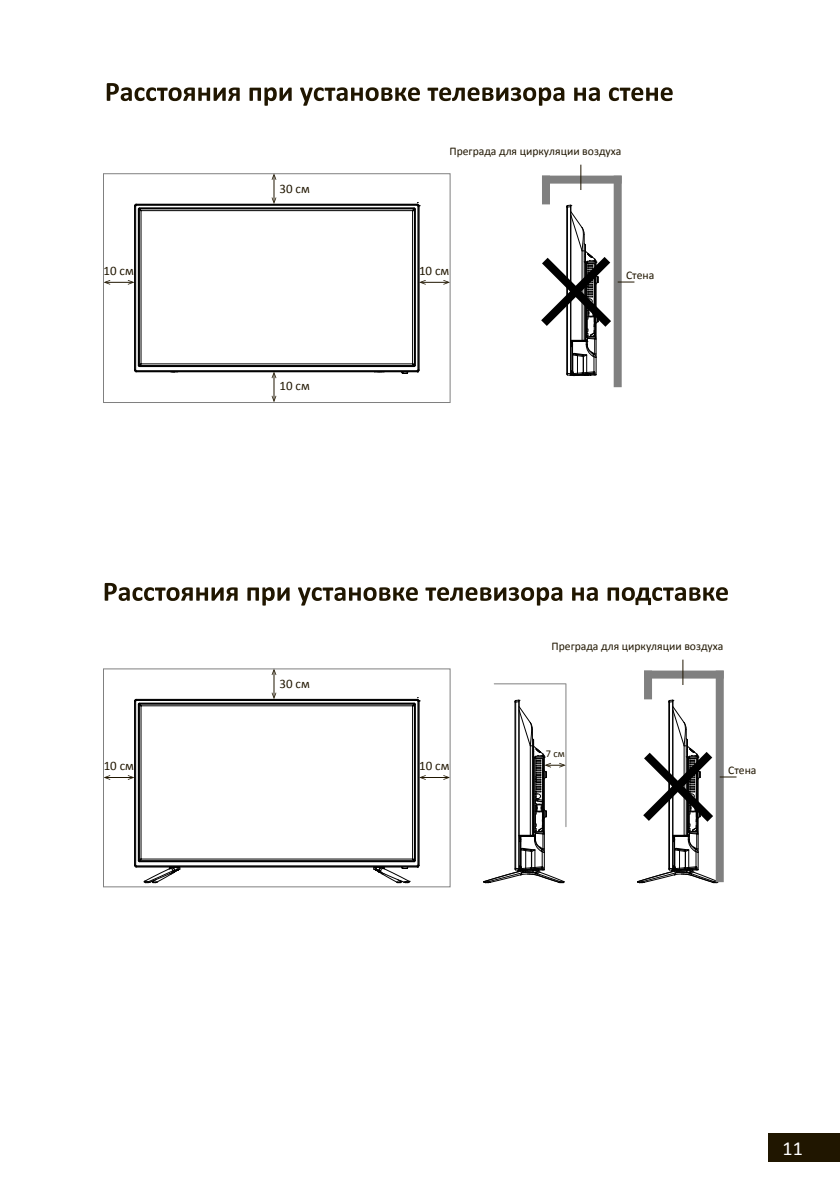
<style>
.page{position:relative;width:840px;height:1191px;background:#fff}
.page>*{position:absolute;margin:0;border:0;box-sizing:border-box;transform-origin:0 0}
.t1{font:20px "Calibri";color:#fff}
.t2{font:13px "Calibri";color:#201600}
.t3{font:11.6px "Calibri";color:#201600}
.t4{font:10.4px "Calibri";color:#201600}
</style>
<div class="page">
<svg style="left:105px;top:583px;width:622px;height:22px"></svg>
<hr style="left:418px;top:701px;width:1px;height:164px;background:#000">
<hr style="left:417px;top:701px;width:1px;height:164px;background:#000">
<hr style="left:414px;top:704px;width:1px;height:156px;background:#000">
<hr style="left:412px;top:706px;width:1px;height:153px;background:#000">
<hr style="left:136px;top:699px;width:281px;height:1px;background:#000">
<hr style="left:136px;top:700px;width:281px;height:1px;background:#000">
<hr style="left:139px;top:703px;width:275px;height:1px;background:#000">
<hr style="left:141px;top:705px;width:271px;height:1px;background:#000">
<hr style="left:141px;top:858px;width:271px;height:1px;background:#000">
<hr style="left:139px;top:860px;width:275px;height:1px;background:#000">
<hr style="left:139px;top:861px;width:275px;height:1px;background:#000">
<hr style="left:136px;top:865px;width:281px;height:1px;background:#000">
<hr style="left:136px;top:866px;width:281px;height:1px;background:#000">
<hr style="left:141px;top:706px;width:1px;height:153px;background:#000">
<hr style="left:139px;top:704px;width:1px;height:156px;background:#000">
<hr style="left:138px;top:704px;width:1px;height:156px;background:#000">
<hr style="left:135px;top:701px;width:1px;height:164px;background:#000">
<hr style="left:134px;top:701px;width:1px;height:164px;background:#000">
<svg style="left:134px;top:699px;width:8px;height:8px"></svg>
<svg style="left:412px;top:697px;width:8px;height:10px"></svg>
<svg style="left:134px;top:858px;width:46px;height:25px"></svg>
<svg style="left:373px;top:858px;width:46px;height:25px"></svg>
<svg style="left:105px;top:775px;width:29px;height:5px"></svg>
<svg style="left:419px;top:775px;width:29px;height:5px"></svg>
<svg style="left:271px;top:670px;width:5px;height:29px"></svg>
<div style="left:103px;top:668px;width:347px;height:219px;border:1px solid #808080"></div>
<svg style="left:483px;top:700px;width:82px;height:183px"></svg>
<hr style="left:494px;top:683px;width:71px;height:1px;background:#808080">
<hr style="left:565px;top:684px;width:1px;height:142px;background:#808080">
<div style="left:647px;top:670px;width:72px;height:8px;background:#808080"></div>
<div style="left:715px;top:674px;width:8px;height:204px;background:#808080"></div>
<div style="left:643px;top:674px;width:8px;height:21px;background:#808080"></div>
<svg style="left:682px;top:659px;width:1px;height:26px"></svg>
<svg style="left:637px;top:700px;width:99px;height:183px"></svg>
<hr style="left:418px;top:206px;width:1px;height:164px;background:#000">
<hr style="left:417px;top:206px;width:1px;height:164px;background:#000">
<hr style="left:414px;top:209px;width:1px;height:156px;background:#000">
<hr style="left:412px;top:211px;width:1px;height:153px;background:#000">
<hr style="left:136px;top:204px;width:281px;height:1px;background:#000">
<hr style="left:136px;top:205px;width:281px;height:1px;background:#000">
<hr style="left:139px;top:208px;width:275px;height:1px;background:#000">
<hr style="left:141px;top:210px;width:271px;height:1px;background:#000">
<hr style="left:141px;top:363px;width:271px;height:1px;background:#000">
<hr style="left:139px;top:365px;width:275px;height:1px;background:#000">
<hr style="left:139px;top:366px;width:275px;height:1px;background:#000">
<hr style="left:136px;top:370px;width:281px;height:1px;background:#000">
<hr style="left:136px;top:371px;width:281px;height:1px;background:#000">
<hr style="left:141px;top:211px;width:1px;height:153px;background:#000">
<hr style="left:139px;top:209px;width:1px;height:156px;background:#000">
<hr style="left:138px;top:209px;width:1px;height:156px;background:#000">
<svg style="left:134px;top:363px;width:8px;height:9px"></svg>
<hr style="left:135px;top:206px;width:1px;height:164px;background:#000">
<hr style="left:134px;top:206px;width:1px;height:164px;background:#000">
<svg style="left:134px;top:204px;width:8px;height:8px"></svg>
<svg style="left:412px;top:202px;width:8px;height:10px"></svg>
<svg style="left:401px;top:363px;width:18px;height:11px"></svg>
<svg style="left:105px;top:280px;width:29px;height:5px"></svg>
<svg style="left:419px;top:280px;width:29px;height:5px"></svg>
<svg style="left:271px;top:175px;width:5px;height:29px"></svg>
<svg style="left:271px;top:372px;width:5px;height:29px"></svg>
<div style="left:103px;top:173px;width:347px;height:230px;border:1px solid #808080"></div>
<div style="left:545px;top:176px;width:72px;height:8px;background:#808080"></div>
<div style="left:613px;top:180px;width:8px;height:203px;background:#808080"></div>
<div style="left:541px;top:180px;width:8px;height:20px;background:#808080"></div>
<svg style="left:580px;top:165px;width:1px;height:25px"></svg>
<svg style="left:541px;top:205px;width:93px;height:172px"></svg>
<svg style="left:107px;top:83px;width:565px;height:23px"></svg>
<div style="left:767px;top:1133px;width:72px;height:29px;background:#201600"></div>
<p class="t2" style="left:279px;top:179px;width:32px">30 см</p>
<p class="t3" style="left:449px;top:143px;width:173px">Преграда для циркуляции воздуха</p>
<p class="t2" style="left:103px;top:262px;width:32px">10 см</p>
<p class="t2" style="left:419px;top:262px;width:32px">10 см</p>
<p class="t2" style="left:279px;top:377px;width:32px">10 см</p>
<p class="t3" style="left:625px;top:267px;width:30px">Стена</p>
<p class="t2" style="left:279px;top:674px;width:32px">30 см</p>
<p class="t2" style="left:104px;top:757px;width:32px">10 см</p>
<p class="t2" style="left:419px;top:757px;width:32px">10 см</p>
<p class="t3" style="left:551px;top:638px;width:173px">Преграда для циркуляции воздуха</p>
<p class="t4" style="left:545px;top:746px;width:20px">7 см</p>
<p class="t3" style="left:727px;top:762px;width:30px">Стена</p>
<h1 class="t1" style="left:782px;top:1134px;width:22px">11</h1>
</div>
